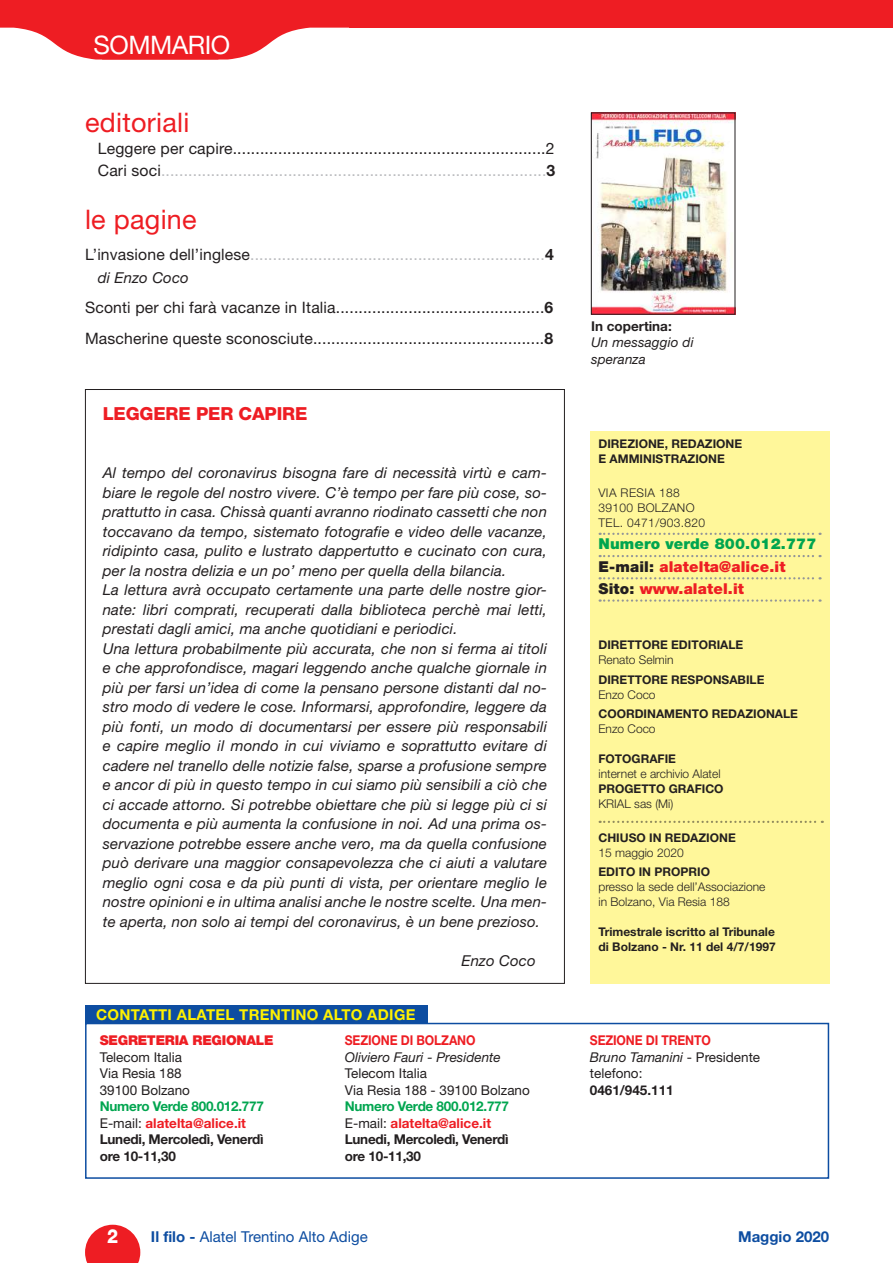
<style>
.page{position:relative;width:893px;height:1263px;background:#fff}
.page>*{position:absolute;margin:0;border:0;box-sizing:border-box;transform-origin:0 0}
.t1{font:27px "Helvetica Neue LT Std";letter-spacing:.01em;color:#ee1d23}
.t2{font:25.5px "Helvetica Neue LT Std";letter-spacing:-.02em;color:#fff}
.t3{font:800 19.5px "Helvetica Neue LT Std";color:#fff;scale:.9 1}
.t4{font:800 18px "Helvetica Neue LT Std";letter-spacing:-.01em;color:#ee1d23}
.t5{font:15.75px/22.2px "Helvetica Neue LT Std";letter-spacing:.01em;color:#231f20}
.t6{font:15.75px "Helvetica Neue LT Std";letter-spacing:.01em;color:#bcbdc0}
.t7{font:italic 15px/19.5px "Helvetica Neue LT Std";letter-spacing:.01em;color:#231f20}
.t8{font:900 15px/22.2px "Helvetica Neue LT Std";letter-spacing:.01em;color:#ee1d23}
.t9{font:700 15px "Helvetica Neue LT Std";letter-spacing:.02em;color:#fff101}
.t10{font:15px "Helvetica Neue LT Std";color:#0d4da1}
.t11{font:700 15px "Helvetica Neue LT Std";color:#0d4da1}
.t12{font:700 13.5px/16.5px "Helvetica Neue LT Std";letter-spacing:-.02em;color:#231f20}
.t13{font:13.5px/16.5px "Helvetica Neue LT Std";color:#231f20}
.t14{font:italic 13.5px/16.5px "Helvetica Neue LT Std";color:#231f20}
.t15{font:700 13.5px "Helvetica Neue LT Std";color:#231f20}
.t16{font:900 13.5px "Helvetica Neue LT Std";letter-spacing:-.02em;color:#ee1d23}
.t17{font:700 13.5px "Helvetica Neue LT Std";letter-spacing:-.01em;color:#ee1d23;scale:.9 1}
.t18{font:700 12px/15px "Helvetica Neue LT Std";color:#231f20}
.t19{font:300 12px/15px "Helvetica Neue LT Std";color:#231f20}
.t20{font:300 12px/15px "Helvetica Neue LT Std";letter-spacing:.03em;color:#231f20}
.s1{color:#bcbdc0}
.s2{font-weight:700}
.s3{color:#231f20}
.s4{font-weight:700;color:#231f20}
.s5{color:#00a54f}
.s6{font-weight:400}
.s7{color:#ee1d23}
.s8{font-weight:700;color:#ee1d23}
.s9{font-style:italic}
</style>
<div class="page">
<svg style="left:85px;top:1225px;width:55px;height:38px;background:#f03f45"></svg>
<div style="left:350px;top:0;width:543px;height:28px;background:#ee1d23"></div>
<svg style="left:0;top:0;width:350px;height:60px"></svg>
<img style="left:593px;top:115px;width:140px;height:197px">
<div style="left:85px;top:1005px;width:343px;height:19px;background:#0d4da1"></div>
<div style="left:85px;top:1023px;width:744px;height:156px;background:#fff;border:2px solid #0d4da1"></div>
<div style="left:590px;top:431px;width:239px;height:553px;background:#fff79a"></div>
<svg style="left:600px;top:533px;width:221px;height:2px"></svg>
<svg style="left:600px;top:555px;width:221px;height:2px"></svg>
<svg style="left:600px;top:577px;width:221px;height:2px"></svg>
<svg style="left:600px;top:599px;width:221px;height:3px"></svg>
<svg style="left:600px;top:821px;width:223px;height:2px"></svg>
<h2 class="t2" style="left:94px;top:30px;width:138px">SOMMARIO</h2>
<h1 class="t1" style="left:85px;top:106px;width:106px">editoriali</h1>
<p class="t5" style="left:98px;top:137px;width:459px">Leggere per capire.....................................................................2<br>Cari soci<span class="s1">.....................................................................................</span><span class="s2">3</span></p>
<h1 class="t1" style="left:85px;top:204px;width:113px">le pagine</h1>
<p class="t6" style="left:85px;top:245px;width:470px"><span class="s3">L’invasione dell’inglese</span>.................................................................<span class="s4">4</span></p>
<p class="t7" style="left:98px;top:267px;width:93px">di Enzo Coco</p>
<p class="t5" style="left:85px;top:292px;width:470px;line-height:30.8px">Sconti per chi farà vacanze in Italia..............................................<span class="s2">6<br></span>Mascherine queste sconosciute...................................................<span class="s2">8</span></p>
<p class="t4" style="left:103px;top:403px;width:206px">LEGGERE PER CAPIRE</p>
<p class="t7" style="left:103px;top:463px;width:446px">Al tempo del coronavirus bisogna fare di necessità virtù e cam&shy;biare le regole del nostro vivere. C’è tempo per fare più cose, so&shy;prattutto in casa. Chissà quanti avranno riodinato cassetti che non toccavano da tempo, sistemato fotografie e video delle vacanze, ridipinto casa, pulito e lustrato dappertutto e cucinato con cura, per la nostra delizia e un po’ meno per quella della bilancia.<br>La lettura avrà occupato certamente una parte delle nostre gior&shy;nate: libri comprati, recuperati dalla biblioteca perchè mai letti, prestati dagli amici, ma anche quotidiani e periodici.<br>Una lettura probabilmente più accurata, che non si ferma ai titoli e che approfondisce, magari leggendo anche qualche giornale in più per farsi un’idea di come la pensano persone distanti dal no&shy;stro modo di vedere le cose. Informarsi, approfondire, leggere da più fonti, un modo di documentarsi per essere più responsabili e capire meglio il mondo in cui viviamo e soprattutto evitare di cadere nel tranello delle notizie false, sparse a profusione sempre e ancor di più in questo tempo in cui siamo più sensibili a ciò che ci accade attorno. Si potrebbe obiettare che più si legge più ci si documenta e più aumenta la confusione in noi. Ad una prima os&shy;servazione potrebbe essere anche vero, ma da quella confusione può derivare una maggior consapevolezza che ci aiuti a valutare meglio ogni cosa e da più punti di vista, per orientare meglio le nostre opinioni e in ultima analisi anche le nostre scelte. Una men&shy;te aperta, non solo ai tempi del coronavirus, è un bene prezioso.</p>
<p class="t7" style="left:461px;top:950px;width:76px">Enzo Coco</p>
<p class="t9" style="left:96px;top:1006px;width:321px">CONTATTI ALATEL TRENTINO ALTO ADIGE</p>
<p class="t16" style="left:100px;top:1032px;width:175px">SEGRETERIA REGIONALE</p>
<p class="t13" style="left:100px;top:1048px;width:92px">Telecom Italia<br>Via Resia 188<br>39100 Bolzano</p>
<p class="t12" style="left:100px;top:1098px;width:166px"><span class="s5">Numero Verde 800.012.777<br></span><span class="s6">E-mail:</span> <span class="s7">alatelta@alice.it<br></span>Lunedi, Mercoledì, Venerdì ore 10-11,30</p>
<p class="t17" style="left:345px;top:1032px;width:147px">SEZIONE DI BOLZANO</p>
<p class="t14" style="left:345px;top:1048px;width:157px">Oliviero Fauri - Presidente</p>
<p class="t13" style="left:345px;top:1065px;width:187px">Telecom Italia<br>Via Resia 188 - 39100 Bolzano</p>
<p class="t12" style="left:345px;top:1098px;width:166px"><span class="s5">Numero Verde 800.012.777<br></span><span class="s6">E-mail:</span> <span class="s7">alatelta@alice.it<br></span>Lunedi, Mercoledì, Venerdì ore 10-11,30</p>
<p class="t15" style="left:591px;top:318px;width:82px">In copertina:</p>
<p class="t14" style="left:591px;top:334px;width:104px">Un messaggio di speranza</p>
<p class="t18" style="left:598px;top:436px;width:145px">DIREZIONE, REDAZIONE<br>E AMMINISTRAZIONE</p>
<p class="t20" style="left:598px;top:485px;width:108px">VIA RESIA 188<br>39100 BOLZANO<br>TEL. 0471/903.820</p>
<p class="t8" style="left:598px;top:533px;width:219px"><span class="s5">Numero verde 800.012.777<br></span><span class="s3">E-mail:</span> alatelta@alice.it<br><span class="s3">Sito:</span> www.alatel.it</p>
<p class="t18" style="left:598px;top:637px;width:146px">DIRETTORE EDITORIALE</p>
<p class="t19" style="left:598px;top:652px;width:77px">Renato Selmin</p>
<p class="t18" style="left:598px;top:672px;width:167px">DIRETTORE RESPONSABILE</p>
<p class="t19" style="left:598px;top:687px;width:59px">Enzo Coco</p>
<p class="t18" style="left:598px;top:706px;width:201px">COORDINAMENTO REDAZIONALE</p>
<p class="t19" style="left:598px;top:721px;width:59px">Enzo Coco</p>
<p class="t18" style="left:598px;top:751px;width:79px">FOTOGRAFIE</p>
<p class="t19" style="left:598px;top:766px;width:124px">internet e archivio Alatel</p>
<p class="t18" style="left:598px;top:781px;width:127px">PROGETTO GRAFICO</p>
<p class="t19" style="left:598px;top:796px;width:76px">KRIAL sas (Mi)</p>
<p class="t18" style="left:598px;top:830px;width:139px">CHIUSO IN REDAZIONE</p>
<p class="t19" style="left:598px;top:845px;width:87px">15 maggio 2020</p>
<p class="t18" style="left:598px;top:864px;width:113px">EDITO IN PROPRIO</p>
<p class="t19" style="left:598px;top:879px;width:168px">presso la sede dell’Associazione in Bolzano, Via Resia 188</p>
<p class="t18" style="left:598px;top:924px;width:179px">Trimestrale iscritto al Tribunale di Bolzano - Nr. 11 del 4/7/1997</p>
<p class="t13" style="left:590px;top:1032px;width:172px"><span class="s8">SEZIONE DI TRENTO<br></span><span class="s9">Bruno Tamanini</span> - Presidente telefono:</p>
<p class="t15" style="left:590px;top:1082px;width:85px">0461/945.111</p>
<h3 class="t3" style="left:107px;top:1224px;width:14px">2</h3>
<p class="t10" style="left:151px;top:1227px;width:218px"><span class="s2">Il filo -</span> Alatel Trentino Alto Adige</p>
<p class="t11" style="left:738px;top:1227px;width:93px">Maggio 2020</p>
</div>
